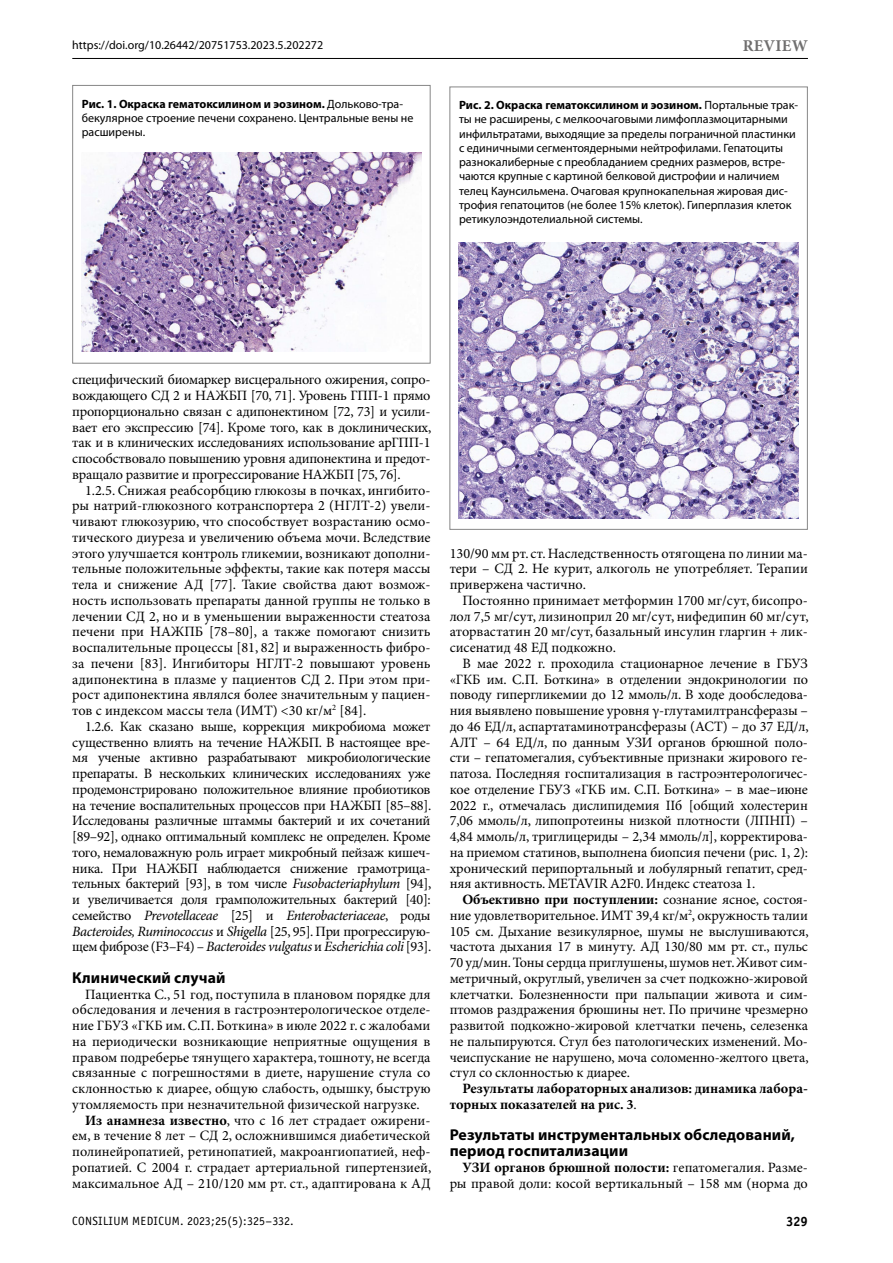
<style>
.page{position:relative;width:893px;height:1263px;background:#fff}
.page>*{position:absolute;margin:0;border:0;box-sizing:border-box;transform-origin:0 0}
.t1{font:700 16.5px "Minion Pro";color:#706f6f}
.t2{font:700 15.75px/15.8px "Myriad Pro";letter-spacing:.005em;color:#000}
.t3{font:14.25px/15.8px "Minion Pro";letter-spacing:-.01em;color:#000;text-align:justify}
.t4{font:700 14.25px/15.8px "Minion Pro";color:#000}
.t5{font:13.5px "Officina Sans Bold C";color:#000}
.t6{font:12px/14.2px "Myriad Pro";color:#000}
.t7{font:12px "Officina Sans Book C";letter-spacing:.025em;color:#000}
.s1{font-weight:700}
.s2{font-style:italic}
.s3{font-weight:400}
</style>
<div class="page">
<hr style="left:72px;top:58px;width:736px;height:1px;background:#000">
<img style="left:82px;top:153px;width:339px;height:199px">
<div style="left:72px;top:85px;width:359px;height:279px;border:1px solid #878787"></div>
<img style="left:459px;top:243px;width:339px;height:275px">
<div style="left:449px;top:87px;width:359px;height:443px;border:1px solid #878787"></div>
<p class="t6" style="left:72px;top:38px;width:252px">https://doi.org/10.26442/20751753.2023.5.202272</p>
<p class="t1" style="left:743px;top:36px;width:23px">REVIEW</p>
<p class="t6" style="left:82px;top:97px;width:333px"><span class="s1">Рис. 1. Окраска гематоксилином и эозином.</span> Дольково-тра&shy;бекулярное строение печени сохранено. Центральные вены не расширены.</p>
<p class="t6" style="left:459px;top:98px;width:341px"><span class="s1">Рис. 2. Окраска гематоксилином и эозином.</span> Портальные трак&shy;ты не расширены, с мелкоочаговыми лимфоплазмоцитарными инфильтратами, выходящие за пределы пограничной пластинки с единичными сегментоядерными нейтрофилами. Гепатоциты разнокалиберные с преобладанием средних размеров, встре&shy;чаются крупные с картиной белковой дистрофии и наличием телец Каунсильмена. Очаговая крупнокапельная жировая дис&shy;трофия гепатоцитов (не более 15% клеток). Гиперплазия клеток ретикулоэндотелиальной системы.</p>
<p class="t3" style="left:72px;top:372px;width:361px">специфический биомаркер висцерального ожирения, сопро&shy;вождающего СД 2 и НАЖБП [70, 71]. Уровень ГПП-1 прямо пропорционально связан с адипонектином [72, 73] и усили&shy;вает его экспрессию [74]. Кроме того, как в доклинических, так и в клинических исследованиях использование арГПП-1 способствовало повышению уровня адипонектина и предот&shy;вращало развитие и прогрессирование НАЖБП [75, 76].</p>
<p class="t3" style="left:72px;top:483px;width:360px;text-indent:13px">1.2.5. Снижая реабсорбцию глюкозы в почках, ингибито&shy;ры натрий-глюкозного котранспортера 2 (НГЛТ-2) увели&shy;чивают глюкозурию, что способствует возрастанию осмо&shy;тического диуреза и увеличению объема мочи. Вследствие этого улучшается контроль гликемии, возникают дополни&shy;тельные положительные эффекты, такие как потеря массы тела и снижение АД [77]. Такие свойства дают возмож&shy;ность использовать препараты данной группы не только в лечении СД 2, но и в уменьшении выраженности стеатоза печени при НАЖПБ [78–80], а также помогают снизить воспалительные процессы [81, 82] и выраженность фибро&shy;за печени [83]. Ингибиторы НГЛТ-2 повышают уровень адипонектина в плазме у пациентов СД 2. При этом при&shy;рост адипонектина являлся более значительным у пациен&shy;тов с индексом массы тела (ИМТ) &lt;30 кг/м<sup>2</sup> [84].</p>
<p class="t3" style="left:72px;top:719px;width:361px;text-align:left;text-indent:13px">1.2.6. Как сказано выше, коррекция микробиома может существенно влиять на течение НАЖБП. В настоящее вре&shy;мя ученые активно разрабатывают микробиологические препараты. В нескольких клинических исследованиях уже продемонстрировано положительное влияние пробиотиков на течение воспалительных процессов при НАЖБП [85–88].<br>Исследованы различные штаммы бактерий и их сочетаний [89–92], однако оптимальный комплекс не определен. Кроме того, немаловажную роль играет микробный пейзаж кишеч&shy;ника. При НАЖБП наблюдается снижение грамотрица&shy;тельных бактерий [93], в том числе <span class="s2">Fusobacteriaphylum</span> [94], и увеличивается доля грамположительных бактерий [40]: семейство <span class="s2">Prevotellaceae</span> [25] и <span class="s2">Enterobacteriaceae</span>, роды <span class="s2">Bacteroides, Ruminococcus</span> и <span class="s2">Shigella</span> [25, 95]. При прогрессирую&shy;щем фиброзе (F3–F4) – <span class="s2">Bacteroides vulgatus</span> и <span class="s2">Escherichia coli</span> [93].</p>
<p class="t2" style="left:72px;top:970px;width:155px">Клинический случай</p>
<p class="t3" style="left:85px;top:987px;width:347px">Пациентка С., 51 год, поступила в плановом порядке для</p>
<p class="t3" style="left:72px;top:1002px;width:360px">обследования и лечения в гастроэнтерологическое отделе-</p>
<p class="t3" style="left:72px;top:1018px;width:360px">ние ГБУЗ «ГКБ им. С.П. Боткина» в июле 2022 г. с жалобами</p>
<p class="t3" style="left:72px;top:1034px;width:360px">на периодически возникающие неприятные ощущения в</p>
<p class="t3" style="left:72px;top:1050px;width:360px">правом подреберье тянущего характера, тошноту, не всегда</p>
<p class="t3" style="left:72px;top:1065px;width:360px">связанные с погрешностями в диете, нарушение стула со</p>
<p class="t3" style="left:72px;top:1081px;width:360px">склонностью к диарее, общую слабость, одышку, быструю</p>
<p class="t3" style="left:72px;top:1097px;width:349px">утомляемость при незначительной физической нагрузке.</p>
<p class="t3" style="left:85px;top:1113px;width:347px"><span class="s1">ИЗ АНАМНЕЗА ИЗВЕСТНО</span>, что с 16 лет страдает ожирени-</p>
<p class="t3" style="left:72px;top:1128px;width:360px">ем, в течение 8 лет – СД 2, осложнившимся диабетической</p>
<p class="t3" style="left:72px;top:1144px;width:360px">полинейропатией, ретинопатией, макроангиопатией, неф-</p>
<p class="t3" style="left:72px;top:1160px;width:360px">ропатией. С 2004 г. страдает артериальной гипертензией,</p>
<p class="t3" style="left:72px;top:1176px;width:360px">максимальное АД – 210/120 мм рт. ст., адаптирована к АД</p>
<p class="t3" style="left:450px;top:546px;width:360px">130/90 мм рт. ст. Наследственность отягощена по линии ма&shy;тери – СД 2. Не курит, алкоголь не употребляет. Терапии привержена частично.</p>
<p class="t3" style="left:450px;top:593px;width:360px;text-indent:13px">Постоянно принимает метформин 1700 мг/сут, бисопро&shy;лол 7,5 мг/сут, лизиноприл 20 мг/сут, нифедипин 60 мг/сут, аторвастатин 20 мг/сут, базальный инсулин гларгин + лик&shy;сисенатид 48 ЕД подкожно.</p>
<p class="t3" style="left:450px;top:656px;width:360px;text-align:left;text-indent:13px">В мае 2022 г. проходила стационарное лечение в ГБУЗ «ГКБ им. С.П. Боткина» в отделении эндокринологии по поводу гипергликемии до 12 ммоль/л. В ходе дообследова&shy;ния выявлено повышение уровня γ-глутамилтрансферазы – до 46 ЕД/л, аспартатаминотрансферазы (АСТ) – до 37 ЕД/л, АЛТ – 64 ЕД/л, по данным УЗИ органов брюшной поло&shy;сти – гепатомегалия, субъективные признаки жирового ге&shy;патоза. Последняя госпитализация в гастроэнтерологичес&shy;кое отделение ГБУЗ «ГКБ им. С.П. Боткина» – в мае–июне 2022 г., отмечалась дислипидемия IIб [общий холестерин 7,06 ммоль/л, липопротеины низкой плотности (ЛПНП) – 4,84 ммоль/л, триглицериды – 2,34 ммоль/л], корректирова&shy;на приемом статинов, выполнена биопсия печени (рис. 1, 2): хронический перипортальный и лобулярный гепатит, сред&shy;няя активность. METAVIR A2F0. Индекс стеатоза 1.</p>
<p class="t3" style="left:450px;top:892px;width:360px;text-indent:13px"><span class="s1">ОБЪЕКТИВНО ПРИ ПОСТУПЛЕНИИ:</span> сознание ясное, состоя&shy;ние удовлетворительное. ИМТ 39,4 кг/м<sup>2</sup>, окружность талии 105 см. Дыхание везикулярное, шумы не выслушиваются, частота дыхания 17 в минуту. АД 130/80 мм рт. ст., пульс 70 уд/мин. Тоны сердца приглушены, шумов нет. Живот сим&shy;метричный, округлый, увеличен за счет подкожно-жировой клетчатки. Болезненности при пальпации живота и сим&shy;птомов раздражения брюшины нет. По причине чрезмерно развитой подкожно-жировой клетчатки печень, селезенка не пальпируются. Стул без патологических изменений. Мо&shy;чеиспускание не нарушено, моча соломенно-желтого цвета, стул со склонностью к диарее.</p>
<p class="t4" style="left:450px;top:1081px;width:360px;text-indent:13px">РЕЗУЛЬТАТЫ ЛАБОРАТОРНЫХ АНАЛИЗОВ: ДИНАМИКА ЛАБОРА-<br>ТОРНЫХ ПОКАЗАТЕЛЕЙ НА РИС. 3<span class="s3">.</span></p>
<p class="t2" style="left:450px;top:1127px;width:347px">Результаты инструментальных обследований, период госпитализации</p>
<p class="t3" style="left:450px;top:1160px;width:360px;text-align:right"><span class="s1">УЗИ ОРГАНОВ БРЮШНОЙ ПОЛОСТИ:</span> гепатомегалия. Разме&shy;ры правой доли: косой вертикальный – 158 мм (норма до</p>
<p class="t7" style="left:72px;top:1214px;width:223px">CONSILIUM MEDICUM. 2023;25(5):325–332.</p>
<p class="t5" style="left:786px;top:1214px;width:23px">329</p>
</div>
